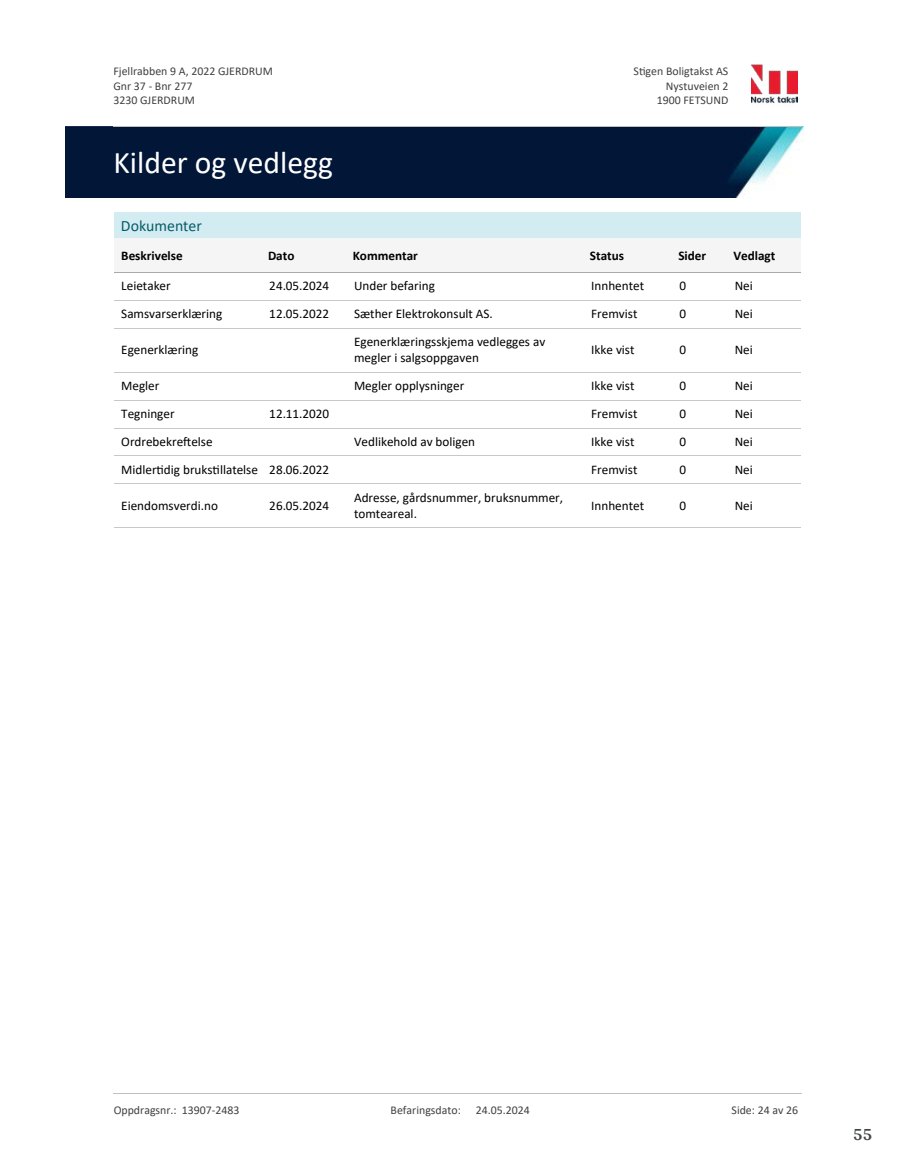
<style>
.page{position:relative;width:915px;height:1172px;background:#fff}
.page>*{position:absolute;margin:0;border:0;box-sizing:border-box;transform-origin:0 0}
.t1{font:31.65px "Calibri";color:#fff}
.t2{font:700 18px "Arya";color:#414749}
.t3{font:15.75px "Calibri";color:#065c69}
.t4{font:13.2px/16px "Calibri";color:#000}
.t5{font:700 13.2px "Calibri";color:#000}
.t6{font:11.85px/14.5px "Calibri";color:#404040}
</style>
<div class="page">
<img style="left:65px;top:127px;width:738px;height:71px">
<div style="left:114px;top:212px;width:686px;height:27px;background:#d3ecf1"></div>
<div style="left:115px;top:239px;width:148px;height:33px;background:#f5f5f5"></div>
<hr style="left:115px;top:272px;width:148px;height:1px;background:#a9a9a9">
<div style="left:263px;top:239px;width:84px;height:33px;background:#f5f5f5"></div>
<hr style="left:263px;top:272px;width:84px;height:1px;background:#a9a9a9">
<div style="left:347px;top:239px;width:237px;height:33px;background:#f5f5f5"></div>
<hr style="left:347px;top:272px;width:237px;height:1px;background:#a9a9a9">
<div style="left:584px;top:239px;width:88px;height:33px;background:#f5f5f5"></div>
<hr style="left:584px;top:272px;width:88px;height:1px;background:#a9a9a9">
<div style="left:672px;top:239px;width:55px;height:33px;background:#f5f5f5"></div>
<hr style="left:672px;top:272px;width:55px;height:1px;background:#a9a9a9">
<div style="left:727px;top:239px;width:73px;height:33px;background:#f5f5f5"></div>
<hr style="left:727px;top:272px;width:73px;height:1px;background:#a9a9a9">
<hr style="left:115px;top:300px;width:148px;height:1px;background:#c7c7c7">
<hr style="left:263px;top:300px;width:84px;height:1px;background:#c7c7c7">
<hr style="left:347px;top:300px;width:237px;height:1px;background:#c7c7c7">
<hr style="left:584px;top:300px;width:88px;height:1px;background:#c7c7c7">
<hr style="left:672px;top:300px;width:55px;height:1px;background:#c7c7c7">
<hr style="left:727px;top:300px;width:73px;height:1px;background:#c7c7c7">
<hr style="left:115px;top:328px;width:148px;height:1px;background:#c7c7c7">
<hr style="left:263px;top:328px;width:84px;height:1px;background:#c7c7c7">
<hr style="left:347px;top:328px;width:237px;height:1px;background:#c7c7c7">
<hr style="left:584px;top:328px;width:88px;height:1px;background:#c7c7c7">
<hr style="left:672px;top:328px;width:55px;height:1px;background:#c7c7c7">
<hr style="left:727px;top:328px;width:73px;height:1px;background:#c7c7c7">
<hr style="left:115px;top:372px;width:148px;height:1px;background:#c7c7c7">
<hr style="left:263px;top:372px;width:84px;height:1px;background:#c7c7c7">
<hr style="left:347px;top:372px;width:237px;height:1px;background:#c7c7c7">
<hr style="left:584px;top:372px;width:88px;height:1px;background:#c7c7c7">
<hr style="left:672px;top:372px;width:55px;height:1px;background:#c7c7c7">
<hr style="left:727px;top:372px;width:73px;height:1px;background:#c7c7c7">
<hr style="left:115px;top:400px;width:148px;height:1px;background:#c7c7c7">
<hr style="left:263px;top:400px;width:84px;height:1px;background:#c7c7c7">
<hr style="left:347px;top:400px;width:237px;height:1px;background:#c7c7c7">
<hr style="left:584px;top:400px;width:88px;height:1px;background:#c7c7c7">
<hr style="left:672px;top:400px;width:55px;height:1px;background:#c7c7c7">
<hr style="left:727px;top:400px;width:73px;height:1px;background:#c7c7c7">
<hr style="left:115px;top:428px;width:148px;height:1px;background:#c7c7c7">
<hr style="left:263px;top:428px;width:84px;height:1px;background:#c7c7c7">
<hr style="left:347px;top:428px;width:237px;height:1px;background:#c7c7c7">
<hr style="left:584px;top:428px;width:88px;height:1px;background:#c7c7c7">
<hr style="left:672px;top:428px;width:55px;height:1px;background:#c7c7c7">
<hr style="left:727px;top:428px;width:73px;height:1px;background:#c7c7c7">
<hr style="left:115px;top:456px;width:148px;height:1px;background:#c7c7c7">
<hr style="left:263px;top:456px;width:84px;height:1px;background:#c7c7c7">
<hr style="left:347px;top:456px;width:237px;height:1px;background:#c7c7c7">
<hr style="left:584px;top:456px;width:88px;height:1px;background:#c7c7c7">
<hr style="left:672px;top:456px;width:55px;height:1px;background:#c7c7c7">
<hr style="left:727px;top:456px;width:73px;height:1px;background:#c7c7c7">
<hr style="left:115px;top:484px;width:148px;height:1px;background:#c7c7c7">
<hr style="left:263px;top:484px;width:84px;height:1px;background:#c7c7c7">
<hr style="left:347px;top:484px;width:237px;height:1px;background:#c7c7c7">
<hr style="left:584px;top:484px;width:88px;height:1px;background:#c7c7c7">
<hr style="left:672px;top:484px;width:55px;height:1px;background:#c7c7c7">
<hr style="left:727px;top:484px;width:73px;height:1px;background:#c7c7c7">
<hr style="left:115px;top:528px;width:148px;height:1px;background:#c7c7c7">
<hr style="left:263px;top:528px;width:84px;height:1px;background:#c7c7c7">
<hr style="left:347px;top:528px;width:237px;height:1px;background:#c7c7c7">
<hr style="left:584px;top:528px;width:88px;height:1px;background:#c7c7c7">
<hr style="left:672px;top:528px;width:55px;height:1px;background:#c7c7c7">
<hr style="left:727px;top:528px;width:73px;height:1px;background:#c7c7c7">
<img style="left:751px;top:64px;width:46px;height:40px">
<hr style="left:113px;top:127px;width:688px;height:1px;background:#c0c0c0">
<hr style="left:113px;top:1093px;width:688px;height:1px;background:#c0c0c0">
<p class="t6" style="left:113px;top:64px;width:161px">Fjellrabben 9 A, 2022 GJERDRUM<br>Gnr 37 - Bnr 277<br>3230 GJERDRUM</p>
<p class="t6" style="left:633px;top:64px;width:96px">S琀椀gen Boligtakst AS</p>
<p class="t6" style="left:665px;top:78px;width:64px">Nystuveien 2</p>
<p class="t6" style="left:656px;top:93px;width:73px">1900 FETSUND</p>
<h1 class="t1" style="left:113px;top:141px;width:221px">Kilder og vedlegg</h1>
<p class="t3" style="left:121px;top:215px;width:82px">Dokumenter</p>
<p class="t5" style="left:121px;top:246px;width:63px">Beskrivelse</p>
<p class="t5" style="left:268px;top:246px;width:28px">Dato</p>
<p class="t5" style="left:352px;top:246px;width:67px">Kommentar</p>
<p class="t5" style="left:589px;top:246px;width:36px">Status</p>
<p class="t5" style="left:678px;top:246px;width:29px">Sider</p>
<p class="t5" style="left:733px;top:246px;width:43px">Vedlagt</p>
<p class="t4" style="left:121px;top:277px;width:51px">Leietaker</p>
<p class="t4" style="left:269px;top:277px;width:61px">24.05.2024</p>
<p class="t4" style="left:354px;top:277px;width:82px">Under befaring</p>
<p class="t4" style="left:591px;top:277px;width:54px">Innhentet</p>
<p class="t4" style="left:679px;top:277px;width:8px">0</p>
<p class="t4" style="left:734px;top:277px;width:20px">Nei</p>
<p class="t4" style="left:121px;top:305px;width:102px">Samsvarserklæring</p>
<p class="t4" style="left:269px;top:305px;width:61px">12.05.2022</p>
<p class="t4" style="left:354px;top:305px;width:140px">Sæther Elektrokonsult AS.</p>
<p class="t4" style="left:591px;top:305px;width:48px">Fremvist</p>
<p class="t4" style="left:679px;top:305px;width:8px">0</p>
<p class="t4" style="left:734px;top:305px;width:20px">Nei</p>
<p class="t4" style="left:121px;top:341px;width:79px">Egenerklæring</p>
<p class="t4" style="left:354px;top:333px;width:193px">Egenerklæringsskjema vedlegges av megler i salgsoppgaven</p>
<p class="t4" style="left:591px;top:341px;width:45px">Ikke vist</p>
<p class="t4" style="left:679px;top:341px;width:8px">0</p>
<p class="t4" style="left:734px;top:341px;width:20px">Nei</p>
<p class="t4" style="left:121px;top:377px;width:40px">Megler</p>
<p class="t4" style="left:354px;top:377px;width:112px">Megler opplysninger</p>
<p class="t4" style="left:591px;top:377px;width:45px">Ikke vist</p>
<p class="t4" style="left:679px;top:377px;width:8px">0</p>
<p class="t4" style="left:734px;top:377px;width:20px">Nei</p>
<p class="t4" style="left:121px;top:405px;width:55px">Tegninger</p>
<p class="t4" style="left:269px;top:405px;width:61px">12.11.2020</p>
<p class="t4" style="left:591px;top:405px;width:48px">Fremvist</p>
<p class="t4" style="left:679px;top:405px;width:8px">0</p>
<p class="t4" style="left:734px;top:405px;width:20px">Nei</p>
<p class="t4" style="left:121px;top:433px;width:93px">Ordrebekre昀琀else</p>
<p class="t4" style="left:354px;top:433px;width:123px">Vedlikehold av boligen</p>
<p class="t4" style="left:591px;top:433px;width:45px">Ikke vist</p>
<p class="t4" style="left:679px;top:433px;width:8px">0</p>
<p class="t4" style="left:734px;top:433px;width:20px">Nei</p>
<p class="t4" style="left:121px;top:461px;width:209px">Midler琀椀dig bruks琀椀llatelse 28.06.2022</p>
<p class="t4" style="left:591px;top:461px;width:48px">Fremvist</p>
<p class="t4" style="left:679px;top:461px;width:8px">0</p>
<p class="t4" style="left:734px;top:461px;width:20px">Nei</p>
<p class="t4" style="left:121px;top:497px;width:98px">Eiendomsverdi.no</p>
<p class="t4" style="left:269px;top:497px;width:61px">26.05.2024</p>
<p class="t4" style="left:354px;top:489px;width:210px">Adresse, gårdsnummer, bruksnummer, tomteareal.</p>
<p class="t4" style="left:591px;top:497px;width:54px">Innhentet</p>
<p class="t4" style="left:679px;top:497px;width:8px">0</p>
<p class="t4" style="left:734px;top:497px;width:20px">Nei</p>
<p class="t6" style="left:114px;top:1102px;width:127px">Oppdragsnr.: 13907-2483</p>
<p class="t6" style="left:390px;top:1102px;width:72px">Befaringsdato:</p>
<p class="t6" style="left:475px;top:1102px;width:55px">24.05.2024</p>
<p class="t6" style="left:731px;top:1102px;width:68px">Side: 24 av 26</p>
<h2 class="t2" style="left:852px;top:1123px;width:21px">55</h2>
</div>
